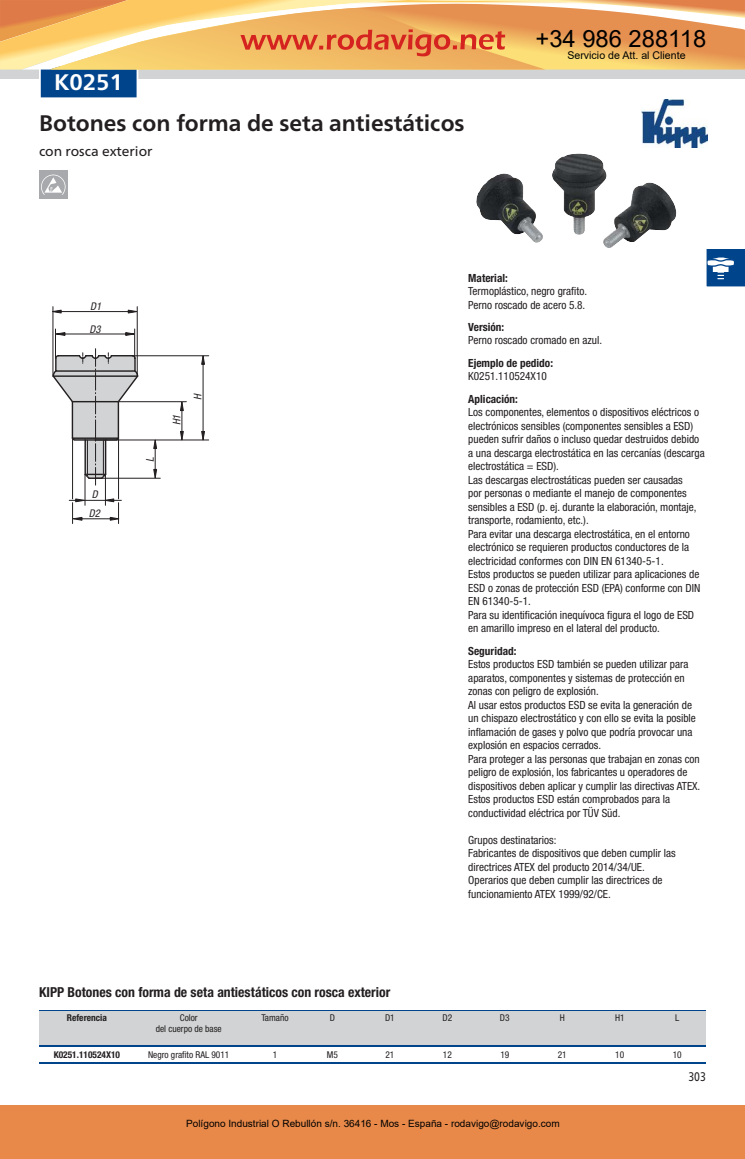
<style>
.page{position:relative;width:745px;height:1159px;background:#fff}
.page>*{position:absolute;margin:0;border:0;box-sizing:border-box;transform-origin:0 0}
.t1{font:23.75px "Arial";color:#000}
.t2{font:700 22.5px "Frutiger Neue LTW1 G";color:#231f20}
.t3{font:700 22.5px "Frutiger Neue LTW1 G";color:#fff}
.t4{font:700 condensed 13.75px "Helvetica Neue LTW1 G";color:#231f20}
.t5{font:13.75px "Frutiger Neue LTW1 G";color:#231f20}
.t6{font:12.5px "Frutiger Neue LTW1 G";color:#231f20;scale:.81 1}
.t7{font:condensed 11.25px/13.5px "Helvetica Neue LTW1 G";color:#231f20}
.t8{font:700 condensed 11.25px "Helvetica Neue LTW1 G";color:#231f20}
.t9{font:10.62px "Arial";color:#000}
.t10{font:italic condensed 10.62px/23px "Helvetica Neue LTW1 G";color:#231f20}
.t11{font:10px "Arial";color:#000}
.t12{font:condensed 9.38px "Helvetica Neue LTW1 G";color:#231f20}
.t13{font:700 condensed 9.38px "Helvetica Neue LTW1 G";color:#231f20}
</style>
<div class="page">
<img style="left:641px;top:100px;width:65px;height:48px">
<svg style="left:706px;top:249px;width:38px;height:38px"></svg>
<img style="left:476px;top:173px;width:130px;height:70px">
<hr style="left:118px;top:437px;width:1px;height:62px;background:#231f20">
<hr style="left:72px;top:437px;width:1px;height:62px;background:#231f20">
<hr style="left:95px;top:478px;width:65px;height:1px;background:#231f20">
<hr style="left:85px;top:475px;width:1px;height:30px;background:#231f20">
<hr style="left:105px;top:475px;width:1px;height:30px;background:#231f20">
<hr style="left:53px;top:307px;width:1px;height:69px;background:#231f20">
<hr style="left:137px;top:307px;width:1px;height:69px;background:#231f20">
<hr style="left:118px;top:401px;width:68px;height:1px;background:#231f20">
<hr style="left:95px;top:440px;width:114px;height:1px;background:#231f20">
<hr style="left:132px;top:355px;width:77px;height:1px;background:#231f20">
<hr style="left:56px;top:311px;width:77px;height:1px;background:#231f20">
<svg style="left:127px;top:309px;width:11px;height:5px"></svg>
<svg style="left:52px;top:309px;width:10px;height:5px"></svg>
<hr style="left:77px;top:518px;width:36px;height:1px;background:#231f20">
<hr style="left:69px;top:500px;width:52px;height:1px;background:#231f20">
<svg style="left:69px;top:498px;width:19px;height:25px"></svg>
<svg style="left:101px;top:498px;width:21px;height:25px"></svg>
<hr style="left:202px;top:358px;width:1px;height:78px;background:#231f20">
<svg style="left:201px;top:355px;width:4px;height:10px"></svg>
<svg style="left:201px;top:431px;width:4px;height:10px"></svg>
<hr style="left:181px;top:404px;width:1px;height:32px;background:#231f20">
<svg style="left:179px;top:401px;width:5px;height:10px"></svg>
<svg style="left:179px;top:431px;width:5px;height:10px"></svg>
<hr style="left:155px;top:442px;width:1px;height:32px;background:#231f20">
<svg style="left:153px;top:439px;width:4px;height:10px"></svg>
<svg style="left:153px;top:469px;width:4px;height:10px"></svg>
<svg style="left:52px;top:329px;width:87px;height:157px"></svg>
<div style="left:39px;top:171px;width:28px;height:28px;background:#a7a9ac"></div>
<svg style="left:41px;top:175px;width:24px;height:20px"></svg>
<hr style="left:39px;top:1010px;width:666px;height:2px;background:#00448c">
<div style="left:39px;top:1012px;width:666px;height:34px;background:#d1d3d4"></div>
<hr style="left:39px;top:1046px;width:666px;height:1px;background:#00448c">
<hr style="left:39px;top:1062px;width:666px;height:1px;background:#00448c">
<div style="left:0;top:1105px;width:744px;height:54px;background:#e88949"></div>
<svg style="left:0;top:0;width:744px;height:98px"></svg>
<h1 class="t1" style="left:535px;top:22px;width:172px">+34 986 288118</h1>
<h2 class="t3" style="left:54px;top:74px;width:70px">K0251</h2>
<h2 class="t2" style="left:39px;top:115px;width:427px">Botones con forma de seta antiestáticos</h2>
<p class="t5" style="left:39px;top:146px;width:115px">con rosca exterior</p>
<p class="t9" style="left:567px;top:48px;width:120px">Servicio de Att. al Cliente</p>
<p class="t10" style="left:89px;top:294px;width:13px">D1<br>D3</p>
<p class="t10" style="left:92px;top:483px;width:7px">D</p>
<p class="t10" style="left:89px;top:502px;width:13px">D2</p>
<p class="t10" style="left:139px;top:462px;width:6px;rotate:-90deg">L</p>
<p class="t10" style="left:165px;top:425px;width:12px;rotate:-90deg">H1</p>
<p class="t10" style="left:186px;top:400px;width:7px;rotate:-90deg">H</p>
<p class="t8" style="left:468px;top:274px;width:41px">Material:</p>
<p class="t7" style="left:468px;top:286px;width:120px">Termoplástico, negro grafito.<br>Perno roscado de acero 5.8.</p>
<p class="t8" style="left:468px;top:323px;width:38px">Versión:</p>
<p class="t7" style="left:468px;top:335px;width:135px">Perno roscado cromado en azul.</p>
<p class="t8" style="left:468px;top:359px;width:86px">Ejemplo de pedido:</p>
<p class="t7" style="left:468px;top:371px;width:80px">K0251.110524X10</p>
<p class="t8" style="left:468px;top:395px;width:51px">Aplicación:</p>
<p class="t7" style="left:468px;top:407px;width:238px">Los componentes, elementos o dispositivos eléctricos o electrónicos sensibles (componentes sensibles a ESD) pueden sufrir daños o incluso quedar destruidos debido a una descarga electrostática en las cercanías (descarga electrostática = ESD).<br>Las descargas electrostáticas pueden ser causadas<br>por personas o mediante el manejo de componentes sensibles a ESD (p. ej. durante la elaboración, montaje, transporte, rodamiento, etc.).<br>Para evitar una descarga electrostática, en el entorno electrónico se requieren productos conductores de la electricidad conformes con DIN EN 61340-5-1.<br>Estos productos se pueden utilizar para aplicaciones de ESD o zonas de protección ESD (EPA) conforme con DIN EN 61340-5-1.<br>Para su identificación inequívoca figura el logo de ESD en amarillo impreso en el lateral del producto.</p>
<p class="t8" style="left:468px;top:646px;width:50px">Seguridad:</p>
<p class="t7" style="left:468px;top:659px;width:233px">Estos productos ESD también se pueden utilizar para aparatos, componentes y sistemas de protección en zonas con peligro de explosión.<br>Al usar estos productos ESD se evita la generación de un chispazo electrostático y con ello se evita la posible inflamación de gases y polvo que podría provocar una explosión en espacios cerrados.<br>Para proteger a las personas que trabajan en zonas con peligro de explosión, los fabricantes u operadores de dispositivos deben aplicar y cumplir las directivas ATEX.<br>Estos productos ESD están comprobados para la conductividad eléctrica por TÜV Süd.</p>
<p class="t7" style="left:468px;top:834px;width:209px">Grupos destinatarios:<br>Fabricantes de dispositivos que deben cumplir las directrices ATEX del producto 2014/34/UE.<br>Operarios que deben cumplir las directrices de funcionamiento ATEX 1999/92/CE.</p>
<p class="t4" style="left:39px;top:987px;width:352px">KIPP Botones con forma de seta antiestáticos con rosca exterior</p>
<p class="t13" style="left:67px;top:1014px;width:41px">Referencia</p>
<p class="t12" style="left:180px;top:1014px;width:19px">Color</p>
<p class="t12" style="left:261px;top:1014px;width:29px">Tamaño</p>
<p class="t12" style="left:329px;top:1014px;width:7px">D</p>
<p class="t12" style="left:385px;top:1014px;width:11px">D1</p>
<p class="t12" style="left:442px;top:1014px;width:11px">D2</p>
<p class="t12" style="left:499px;top:1014px;width:11px">D3</p>
<p class="t12" style="left:559px;top:1014px;width:7px">H</p>
<p class="t12" style="left:614px;top:1014px;width:11px">H1</p>
<p class="t12" style="left:674px;top:1014px;width:6px">L</p>
<p class="t12" style="left:156px;top:1025px;width:67px">del cuerpo de base</p>
<p class="t13" style="left:54px;top:1051px;width:68px">K0251.110524X10</p>
<p class="t12" style="left:148px;top:1051px;width:83px">Negro grafito RAL 9011</p>
<p class="t12" style="left:272px;top:1051px;width:6px">1</p>
<p class="t12" style="left:327px;top:1051px;width:13px">M5</p>
<p class="t12" style="left:385px;top:1051px;width:10px">21</p>
<p class="t12" style="left:442px;top:1051px;width:11px">12</p>
<p class="t12" style="left:500px;top:1051px;width:11px">19</p>
<p class="t12" style="left:557px;top:1051px;width:11px">21</p>
<p class="t12" style="left:615px;top:1051px;width:11px">10</p>
<p class="t12" style="left:672px;top:1051px;width:11px">10</p>
<p class="t11" style="left:186px;top:1117px;width:375px">Polígono Industrial O Rebullón s/n. 36416 - Mos - España - rodavigo@rodavigo.com</p>
<p class="t6" style="left:688px;top:1071px;width:23px">303</p>
</div>
